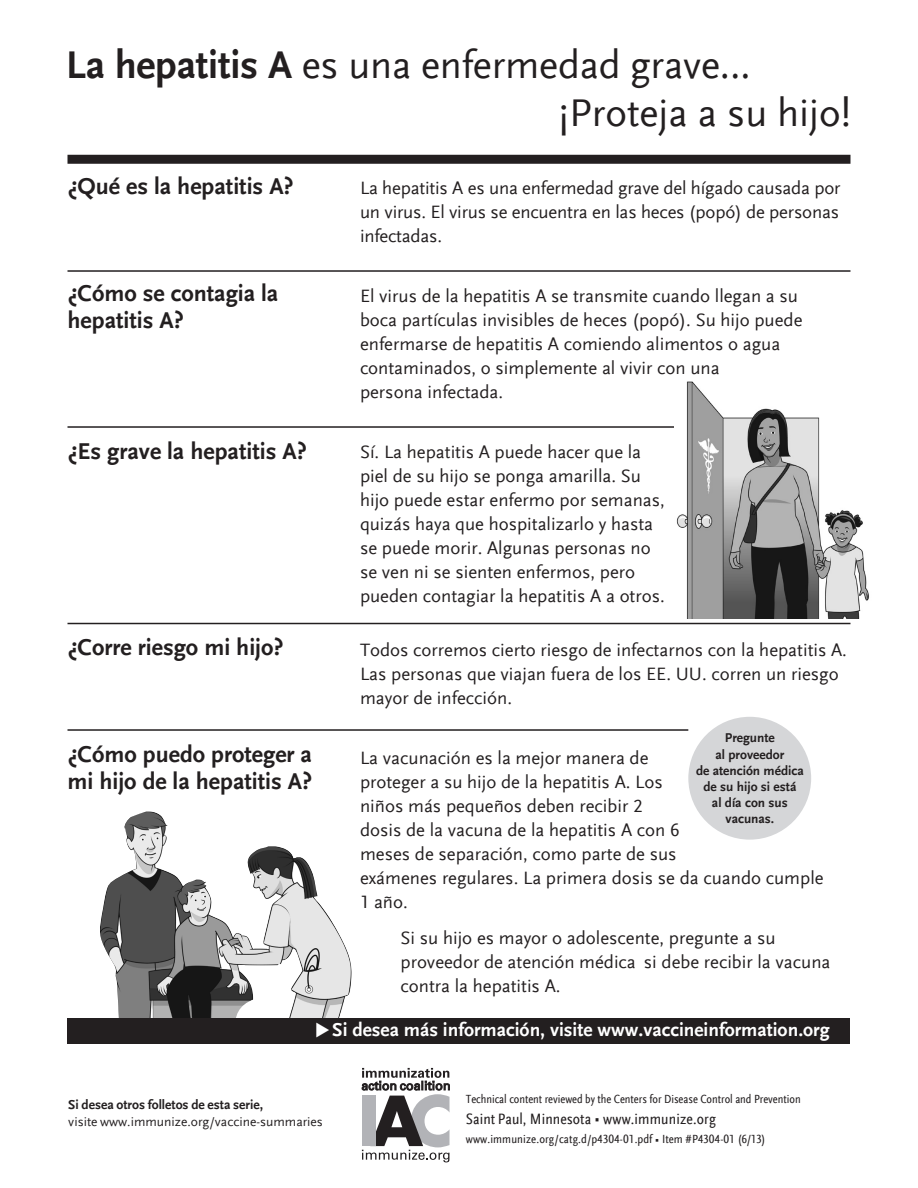
<style>
.page{position:relative;width:918px;height:1188px;background:#fff}
.page>*{position:absolute;margin:0;border:0;box-sizing:border-box;transform-origin:0 0}
.t1{font:40.5px "Scala Sans Offc";letter-spacing:-.005em;color:#231f20}
.t2{font:700 24px/27px "Scala Sans Offc";color:#231f20}
.t3{font:700 19.5px "Scala Sans Offc";color:#fff}
.t4{font:18.75px/24px "Scala Sans Offc";color:#231f20}
.t5{font:condensed 15.75px "Scala Sans Offc";letter-spacing:.005em;color:#231f20}
.t6{font:13.5px "Scala Sans Offc";color:#231f20}
.t7{font:700 13.5px "Scala Sans Offc";color:#231f20}
.t8{font:700 13.35px/16.2px "Scala Sans Offc";color:#231f20;text-align:center}
.t9{font:condensed 12.3px "Scala Sans Offc";color:#231f20}
.s1{font-weight:700}
.s2{font-family:"Glypha LT Std";font-stretch:normal;font-size:9px}
.s3{font-family:"Glypha LT Std";font-stretch:normal;font-size:7.5px}
</style>
<div class="page">
<div style="left:68px;top:155px;width:782px;height:9px;background:#231f20"></div>
<hr style="left:68px;top:270px;width:782px;height:2px;background:#231f20">
<hr style="left:68px;top:426px;width:782px;height:2px;background:#231f20">
<hr style="left:68px;top:623px;width:782px;height:1px;background:#231f20">
<hr style="left:68px;top:729px;width:620px;height:2px;background:#231f20">
<svg style="left:362px;top:1068px;width:88px;height:94px"></svg>
<div style="left:362px;top:1096px;width:14px;height:50px;background:#b2b3b7"></div>
<div style="left:688px;top:717px;width:123px;height:123px;background:#d5d6d8;border-radius:50%"></div>
<img style="left:674px;top:381px;width:195px;height:237px">
<img style="left:100px;top:812px;width:252px;height:206px">
<div style="left:68px;top:1018px;width:782px;height:26px;background:#231f20"></div>
<p class="t1" style="left:66px;top:43px;width:686px"><span class="s1">La hepatitis A</span> es una enfermedad grave…</p>
<p class="t1" style="left:559px;top:91px;width:294px">¡Proteja a su hijo!</p>
<p class="t2" style="left:68px;top:174px;width:228px">¿Qué es la hepatitis A?</p>
<p class="t4" style="left:360px;top:176px;width:482px;text-align:justify">La hepatitis A es una enfermedad grave del hígado causada por un virus. El virus se encuentra en las heces (popó) de personas infectadas.</p>
<p class="t2" style="left:68px;top:281px;width:212px">¿Cómo se contagia la hepatitis A?</p>
<p class="t4" style="left:360px;top:284px;width:444px">El virus de la hepatitis A se transmite cuando llegan a su boca partículas invisibles de heces (popó). Su hijo puede enfermarse de hepatitis A comiendo alimentos o agua contaminados, o simplemente al vivir con una<br>persona infectada.</p>
<p class="t2" style="left:68px;top:438px;width:241px">¿Es grave la hepatitis A?</p>
<p class="t2" style="left:68px;top:635px;width:218px">¿Corre riesgo mi hijo?</p>
<p class="t4" style="left:360px;top:440px;width:306px">Sí. La hepatitis A puede hacer que la piel de su hijo se ponga amarilla. Su hijo puede estar enfermo por semanas, quizás haya que hospitalizarlo y hasta se puede morir. Algunas personas no se ven ni se sienten enfermos, pero pueden contagiar la hepatitis A a otros.</p>
<p class="t4" style="left:360px;top:638px;width:489px">Todos corremos cierto riesgo de infectarnos con la hepatitis A.<br>Las personas que viajan fuera de los EE. UU. corren un riesgo mayor de infección.</p>
<p class="t2" style="left:68px;top:741px;width:246px">¿Cómo puedo proteger a mi hijo de la hepatitis A?</p>
<p class="t8" style="left:696px;top:730px;width:109px">Pregunte<br>al proveedor<br>de atención médica de su hijo si está<br>al día con sus vacunas.</p>
<p class="t4" style="left:360px;top:746px;width:465px">La vacunación es la mejor manera de<br>proteger a su hijo de la hepatitis A. Los<br>niños más pequeños deben recibir 2<br>dosis de la vacuna de la hepatitis A con 6<br>meses de separación, como parte de sus<br>exámenes regulares. La primera dosis se da cuando cumple 1 año.</p>
<p class="t4" style="left:400px;top:926px;width:432px">Si su hijo es mayor o adolescente, pregunte a su proveedor de atención médica si debe recibir la vacuna contra la hepatitis A.</p>
<p class="t3" style="left:332px;top:1019px;width:499px">Si desea más información, visite www.vaccineinformation.org</p>
<p class="t7" style="left:68px;top:1097px;width:196px">Si desea otros folletos de esta serie,</p>
<p class="t6" style="left:68px;top:1114px;width:256px">visite www.immunize.org/vaccine-summaries</p>
<p class="t9" style="left:466px;top:1092px;width:336px">Technical content reviewed by the Centers for Disease Control and Prevention</p>
<p class="t5" style="left:466px;top:1110px;width:252px">Saint Paul, Minnesota <span class="s2">•</span> www.immunize.org</p>
<p class="t9" style="left:466px;top:1133px;width:301px">www.immunize.org/catg.d/p4304-01.pdf <span class="s3">•</span> Item #P4304-01 (6/13)</p>
</div>
